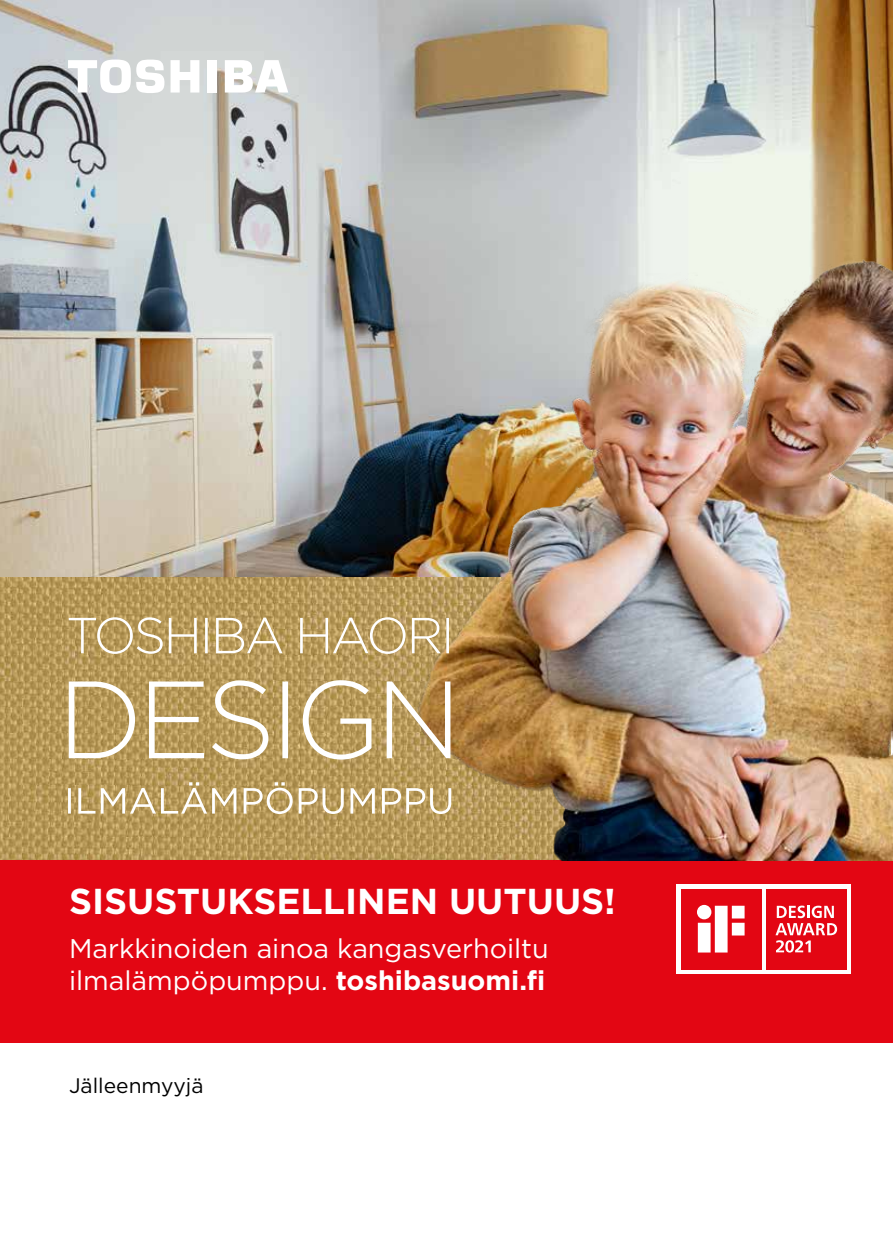
<style>
.page{position:relative;width:893px;height:1259px;background:#fff}
.page>*{position:absolute;margin:0;border:0;box-sizing:border-box;transform-origin:0 0}
.t1{font:700 36px "Gotham";color:#fff}
.t2{font:27px/32.4px "Gotham";color:#fff}
.t3{font:21px "Gotham";color:#000}
.s1{font-weight:700}
</style>
<div class="page">
<img style="left:0;top:0;width:893px;height:577px">
<div style="left:0;top:857px;width:893px;height:186px;background:#e30613"></div>
<div style="left:207px;top:60px;width:10px;height:33px;background:#fff"></div>
<svg style="left:171px;top:60px;width:28px;height:33px"></svg>
<svg style="left:225px;top:60px;width:47px;height:33px"></svg>
<svg style="left:68px;top:59px;width:96px;height:34px"></svg>
<div style="left:676px;top:884px;width:175px;height:89px;background:#fff"></div>
<div style="left:681px;top:888px;width:81px;height:81px;background:#e30613"></div>
<svg style="left:697px;top:905px;width:48px;height:47px"></svg>
<div style="left:766px;top:888px;width:81px;height:81px;background:#e30613"></div>
<svg style="left:775px;top:905px;width:62px;height:47px"></svg>
<img style="left:0;top:577px;width:272px;height:282px">
<img style="left:272px;top:17px;width:621px;height:843px">
<svg style="left:69px;top:680px;width:381px;height:79px"></svg>
<svg style="left:69px;top:617px;width:380px;height:37px;background:#c5ad79"></svg>
<svg style="left:68px;top:782px;width:383px;height:32px;background:#c6af7d"></svg>
<h1 class="t1" style="left:69px;top:877px;width:548px">SISUSTUKSELLINEN UUTUUS!</h1>
<p class="t2" style="left:69px;top:931px;width:481px">Markkinoiden ainoa kangasverhoiltu ilmalämpöpumppu. <span class="s1">toshibasuomi.fi</span></p>
<p class="t3" style="left:69px;top:1072px;width:136px">Jälleenmyyjä</p>
</div>
